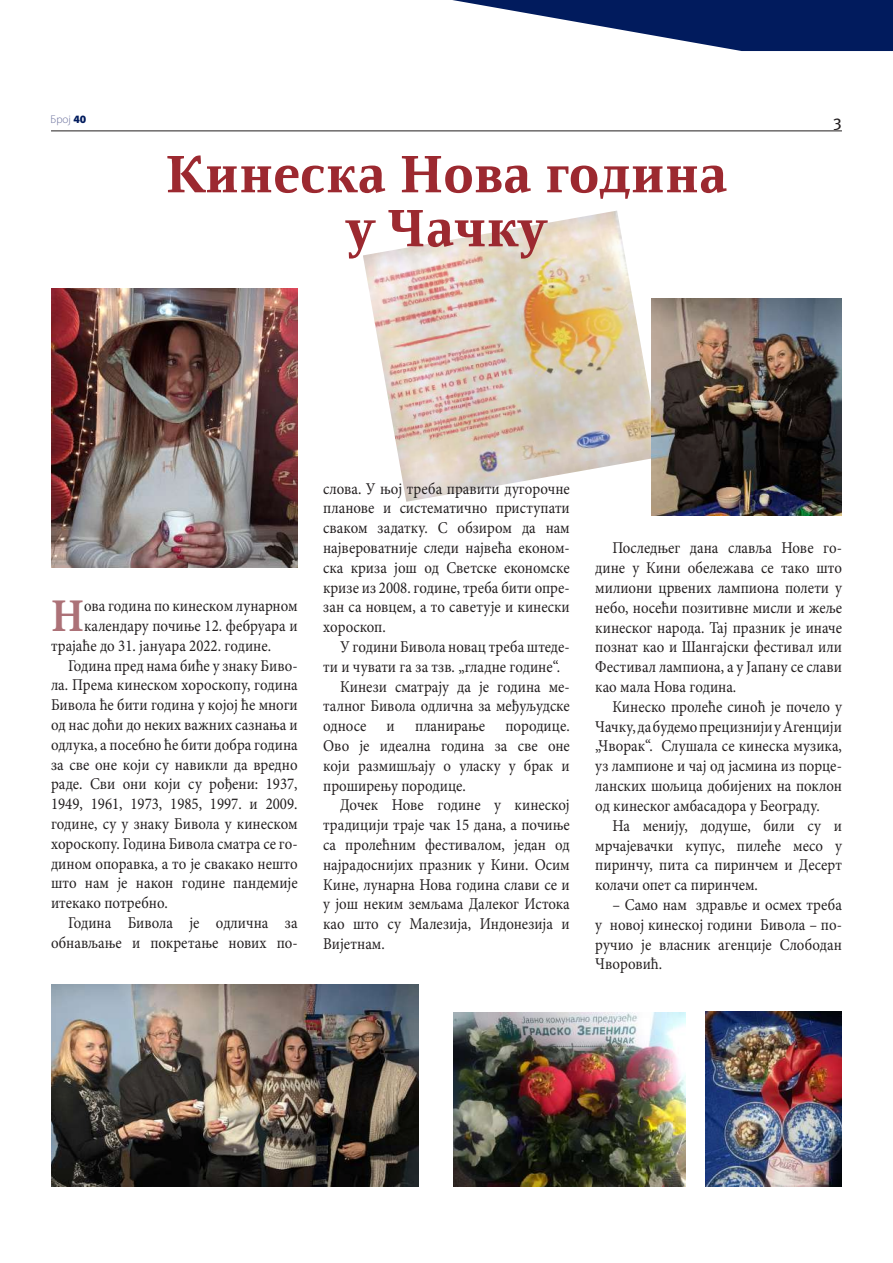
<style>
.page{position:relative;width:893px;height:1263px;background:#fff}
.page>*{position:absolute;margin:0;border:0;box-sizing:border-box;transform-origin:0 0}
.t1{font:900 54px/54px "Resavska S";color:#9c2930;text-align:center}
.t2{font:700 46.95px "Minion Pro";color:#ac7177;scale:.9 1}
.t3{font:16.5px/19.8px "Minion Pro";color:#231f20;text-align:justify;scale:.9 1}
.t4{font:16.5px "FF Mt";color:#231f20}
.t5{font:300 11.25px "Myriad Pro";color:#696f9c}
.s1{font-weight:900;color:#011b5d}
</style>
<div class="page">
<hr style="left:51px;top:131px;width:791px;height:1px;background:#231f20">
<svg style="left:452px;top:0;width:441px;height:51px"></svg>
<img style="left:363px;top:211px;width:297px;height:291px">
<img style="left:51px;top:288px;width:247px;height:280px">
<img style="left:454px;top:1012px;width:232px;height:174px">
<img style="left:51px;top:984px;width:368px;height:202px">
<img style="left:651px;top:299px;width:191px;height:217px">
<img style="left:705px;top:1012px;width:137px;height:174px">
<p class="t5" style="left:51px;top:112px;width:37px">Број <span class="s1">40</span></p>
<p class="t4" style="left:833px;top:113px;width:10px">3</p>
<h1 class="t1" style="left:166px;top:147px;width:563px">Кинеска Нова година у Чачку</h1>
<h2 class="t2" style="left:51px;top:583px;width:38px">Н</h2>
<p class="t3" style="left:84px;top:596px;width:239px">ова година по кинеском лунарном</p>
<p class="t3" style="left:84px;top:616px;width:239px">календару почиње 12. фебруара и</p>
<p class="t3" style="left:51px;top:636px;width:246px">трајаће до 31. јануара 2022. године.</p>
<p class="t3" style="left:68px;top:655px;width:257px">Година пред нама биће у знаку Биво-</p>
<p class="t3" style="left:51px;top:675px;width:276px">ла. Према кинеском хороскопу, година</p>
<p class="t3" style="left:51px;top:695px;width:276px">Бивола ће бити година у којој ће многи</p>
<p class="t3" style="left:51px;top:715px;width:276px">од нас доћи до неких важних сазнања и</p>
<p class="t3" style="left:51px;top:735px;width:276px">одлука, а посебно ће бити добра година</p>
<p class="t3" style="left:51px;top:754px;width:275px">за све оне који су навикли да вредно</p>
<p class="t3" style="left:51px;top:774px;width:276px">раде. Сви они који су рођени: 1937,</p>
<p class="t3" style="left:51px;top:794px;width:275px">1949, 1961, 1973, 1985, 1997. и 2009.</p>
<p class="t3" style="left:51px;top:814px;width:276px">године, су у знаку Бивола у кинеском</p>
<p class="t3" style="left:51px;top:834px;width:276px">хороскопу. Година Бивола сматра се го-</p>
<p class="t3" style="left:51px;top:853px;width:276px">дином опоравка, а то је свакако нешто</p>
<p class="t3" style="left:51px;top:873px;width:276px">што нам је након године пандемије</p>
<p class="t3" style="left:51px;top:893px;width:131px">итекако потребно.</p>
<p class="t3" style="left:68px;top:913px;width:257px">Година Бивола је одлична за</p>
<p class="t3" style="left:51px;top:933px;width:276px">обнављање и покретање нових по-</p>
<p class="t3" style="left:323px;top:478px;width:276px">слова. У њој треба правити дугорочне планове и систематично приступати сваком задатку. С обзиром да нам највероватније следи највећа економ&shy;ска криза још од Светске економске кризе из 2008. године, треба бити опре&shy;зан са новцем, а то саветује и кинески хороскоп.</p>
<p class="t3" style="left:340px;top:637px;width:257px">У години Бивола новац треба штеде-</p>
<p class="t3" style="left:323px;top:657px;width:265px">ти и чувати га за тзв. „гладне године“.</p>
<p class="t3" style="left:340px;top:676px;width:257px">Кинези сматрају да је година ме-</p>
<p class="t3" style="left:323px;top:696px;width:276px">талног Бивола одлична за међуљудске</p>
<p class="t3" style="left:323px;top:716px;width:275px">односе и планирање породице.</p>
<p class="t3" style="left:323px;top:736px;width:275px">Ово је идеална година за све оне</p>
<p class="t3" style="left:323px;top:756px;width:276px">који размишљају о уласку у брак и</p>
<p class="t3" style="left:323px;top:775px;width:160px">проширењу породице.</p>
<p class="t3" style="left:340px;top:795px;width:257px">Дочек Нове године у кинеској</p>
<p class="t3" style="left:323px;top:815px;width:275px">традицији траје чак 15 дана, а почиње</p>
<p class="t3" style="left:323px;top:835px;width:276px">са пролећним фестивалом, један од</p>
<p class="t3" style="left:323px;top:855px;width:276px">најрадоснијих празник у Кини. Осим</p>
<p class="t3" style="left:323px;top:874px;width:276px">Кине, лунарна Нова година слави се и</p>
<p class="t3" style="left:323px;top:894px;width:276px">у још неким земљама Далеког Истока</p>
<p class="t3" style="left:323px;top:914px;width:275px">као што су Малезија, Индонезија и</p>
<p class="t3" style="left:323px;top:934px;width:70px">Вијетнам.</p>
<p class="t3" style="left:595px;top:538px;width:276px;text-indent:17px">Последњег дана славља Нове го&shy;дине у Кини обележава се тако што милиони црвених лампиона полети у небо, носећи позитивне мисли и жеље кинеског народа. Тај празник је иначе познат као и Шангајски фестивал или Фестивал лампиона, а у Јапану се слави као мала Нова година.</p>
<p class="t3" style="left:595px;top:697px;width:276px;text-indent:17px">Кинеско пролеће синоћ је почело у Чачку, да будемо прецизнији у Агенцији „Чворак“. Слушала се кинеска музика, уз лампионе и чај од јасмина из порце&shy;ланских шољица добијених на поклон од кинеског амбасадора у Београду.</p>
<p class="t3" style="left:595px;top:816px;width:276px;text-indent:17px">На менију, додуше, били су и мрчајевачки купус, пилеће месо у пиринчу, пита са пиринчем и Десерт колачи опет са пиринчем.</p>
<p class="t3" style="left:595px;top:895px;width:276px;text-indent:17px">– Само нам здравље и осмех треба у новој кинеској години Бивола – по&shy;ручио је власник агенције Слободан Чворовић.</p>
</div>
